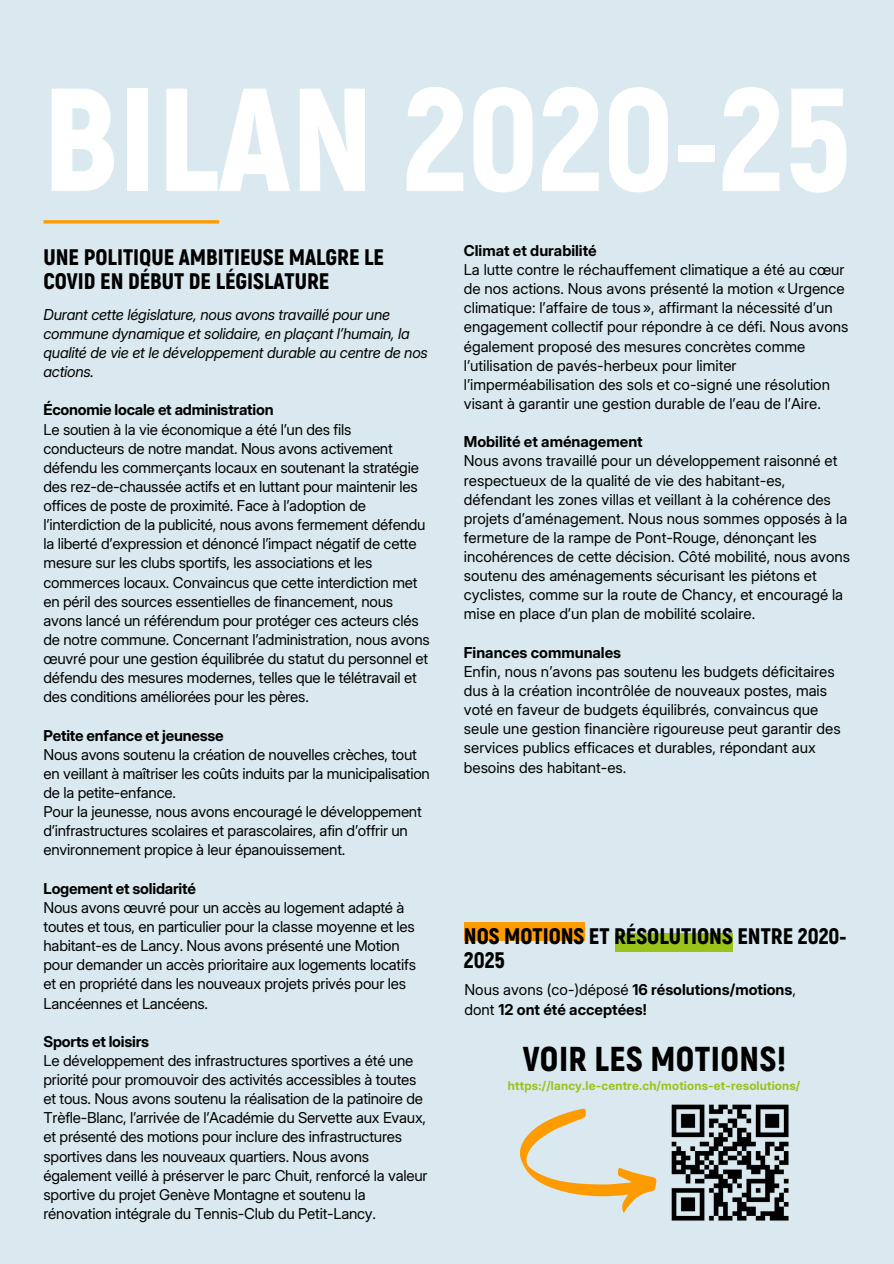
<style>
.page{position:relative;width:894px;height:1264px;background:#fff}
.page>*{position:absolute;margin:0;border:0;box-sizing:border-box;transform-origin:0 0}
.t1{font:900 146.1px "Akrobat";color:#fff}
.t2{font:900 34.5px "Akrobat";letter-spacing:.015em;color:#000}
.t3{font:900 22.5px/23.7px "Akrobat";color:#000}
.t4{font:15px/19.2px "Inter 28 pt";letter-spacing:-.015em;color:#000}
.t5{font:italic 15px/19.2px "Inter 28 pt";letter-spacing:-.015em;color:#000}
.t6{font:700 15px/20.2px "Inter 28 pt";color:#000}
.t7{font:700 12px "Inter 28 pt";letter-spacing:.015em;color:#9ac31c}
.s1{font-weight:700}
.s2{font-weight:400}
</style>
<div class="page">
<div style="left:0;top:0;width:893px;height:1263px;background:#d9e9ef"></div>
<hr style="left:43px;top:220px;width:176px;height:3px;background:#fe9b00">
<div style="left:463px;top:922px;width:121px;height:18px;background:#fe9b00"></div>
<div style="left:615px;top:933px;width:117px;height:18px;background:#9ac31c"></div>
<svg style="left:519px;top:1108px;width:137px;height:104px"></svg>
<img style="left:671px;top:1104px;width:118px;height:117px">
<p class="t1" style="left:43px;top:45px;width:809px">BILAN 2020-25</p>
<h3 class="t3" style="left:43px;top:244px;width:342px">UNE POLITIQUE AMBITIEUSE MALGRE LE<br>COVID EN DÉBUT DE LÉGISLATURE</h3>
<h4 class="t5" style="left:43px;top:305px;width:386px">Durant cette législature, nous avons travaillé pour une commune dynamique et solidaire, en plaçant l’humain, la qualité de vie et le développement durable au centre de nos actions.</h4>
<h4 class="t4" style="left:43px;top:400px;width:387px"><span class="s1">Économie locale et administration<br></span>Le soutien à la vie économique a été l’un des fils conducteurs de notre mandat. Nous avons activement défendu les commerçants locaux en soutenant la stratégie des rez-de-chaussée actifs et en luttant pour maintenir les offices de poste de proximité. Face à l’adoption de l’interdiction de la publicité, nous avons fermement défendu la liberté d’expression et dénoncé l’impact négatif de cette mesure sur les clubs sportifs, les associations et les commerces locaux. Convaincus que cette interdiction met en péril des sources essentielles de financement, nous avons lancé un référendum pour protéger ces acteurs clés de notre commune. Concernant l’administration, nous avons œuvré pour une gestion équilibrée du statut du personnel et défendu des mesures modernes, telles que le télétravail et des conditions améliorées pour les pères.</h4>
<h4 class="t4" style="left:43px;top:725px;width:388px"><span class="s1">Petite enfance et jeunesse<br></span>Nous avons soutenu la création de nouvelles crèches, tout en veillant à maîtriser les coûts induits par la municipalisation de la petite-enfance.<br>Pour la jeunesse, nous avons encouragé le développement d’infrastructures scolaires et parascolaires, afin d’offrir un environnement propice à leur épanouissement.</h4>
<h4 class="t4" style="left:43px;top:878px;width:374px"><span class="s1">Logement et solidarité<br></span>Nous avons œuvré pour un accès au logement adapté à toutes et tous, en particulier pour la classe moyenne et les habitant-es de Lancy. Nous avons présenté une Motion pour demander un accès prioritaire aux logements locatifs et en propriété dans les nouveaux projets privés pour les Lancéennes et Lancéens.</h4>
<h4 class="t4" style="left:43px;top:1031px;width:385px"><span class="s1">Sports et loisirs<br></span>Le développement des infrastructures sportives a été une priorité pour promouvoir des activités accessibles à toutes et tous. Nous avons soutenu la réalisation de la patinoire de Trèfle-Blanc, l’arrivée de l’Académie du Servette aux Evaux, et présenté des motions pour inclure des infrastructures sportives dans les nouveaux quartiers. Nous avons également veillé à préserver le parc Chuit, renforcé la valeur sportive du projet Genève Montagne et soutenu la rénovation intégrale du Tennis-Club du Petit-Lancy.</h4>
<h4 class="t4" style="left:463px;top:241px;width:386px"><span class="s1">Climat et durabilité<br></span>La lutte contre le réchauffement climatique a été au cœur de nos actions. Nous avons présenté la motion « Urgence climatique: l’affaire de tous », affirmant la nécessité d’un engagement collectif pour répondre à ce défi. Nous avons également proposé des mesures concrètes comme l’utilisation de pavés-herbeux pour limiter l’imperméabilisation des sols et co-signé une résolution visant à garantir une gestion durable de l’eau de l’Aire.</h4>
<h4 class="t4" style="left:463px;top:432px;width:388px"><span class="s1">Mobilité et aménagement<br></span>Nous avons travaillé pour un développement raisonné et respectueux de la qualité de vie des habitant-es, défendant les zones villas et veillant à la cohérence des projets d’aménagement. Nous nous sommes opposés à la fermeture de la rampe de Pont-Rouge, dénonçant les incohérences de cette décision. Côté mobilité, nous avons soutenu des aménagements sécurisant les piétons et cyclistes, comme sur la route de Chancy, et encouragé la mise en place d’un plan de mobilité scolaire.</h4>
<h4 class="t4" style="left:463px;top:642px;width:378px"><span class="s1">Finances communales<br></span>Enfin, nous n’avons pas soutenu les budgets déficitaires dus à la création incontrôlée de nouveaux postes, mais voté en faveur de budgets équilibrés, convaincus que seule une gestion financière rigoureuse peut garantir des services publics efficaces et durables, répondant aux besoins des habitant-es.</h4>
<h1 class="t3" style="left:463px;top:923px;width:384px">NOS MOTIONS ET RÉSOLUTIONS ENTRE 2020-<br>2025</h1>
<h2 class="t6" style="left:464px;top:979px;width:333px"><span class="s2">Nous avons (co-)déposé</span> 16 résolutions/motions<span class="s2">, dont</span> 12 ont été acceptées!</h2>
<h4 class="t2" style="left:522px;top:1036px;width:265px">VOIR LES MOTIONS!</h4>
<h3 class="t7" style="left:507px;top:1077px;width:294px">https://lancy.le-centre.ch/motions-et-resolutions/</h3>
</div>
